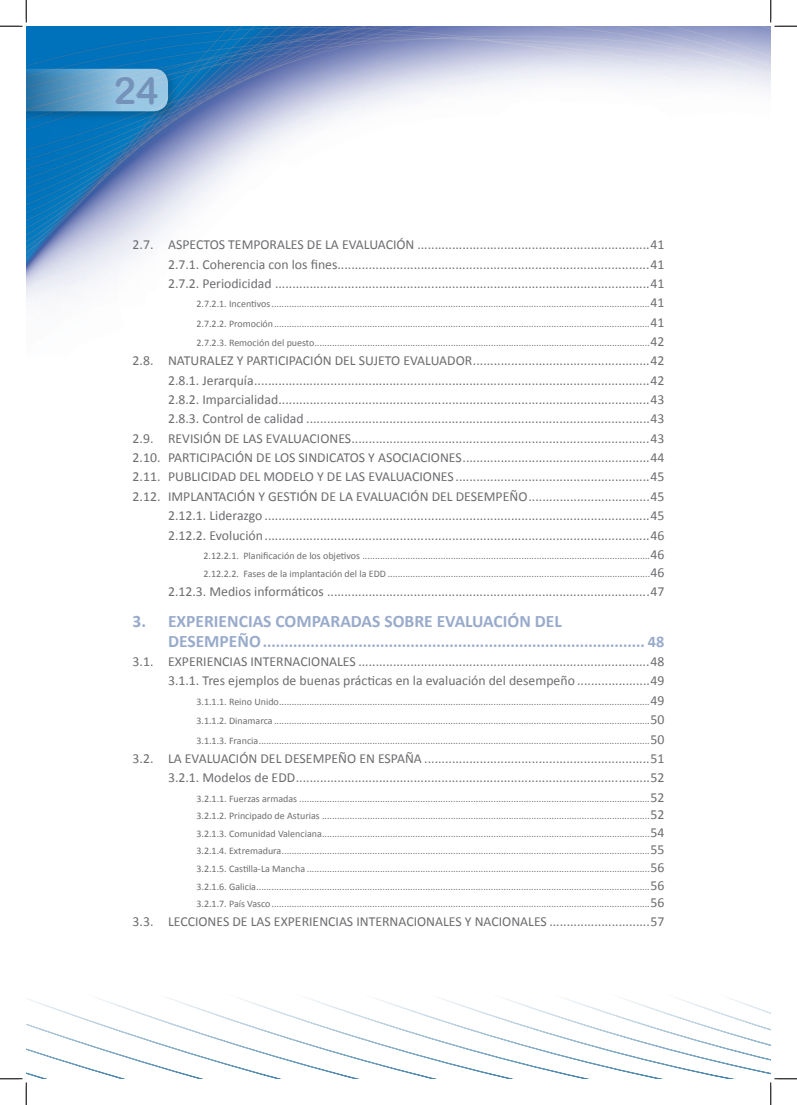
<style>
.page{position:relative;width:797px;height:1105px;background:#fff}
.page>*{position:absolute;margin:0;border:0;box-sizing:border-box;transform-origin:0 0}
.t1{font:37.5px "Arial Rounded MT Bold";color:#7592b9}
.t2{font:700 17.5px "Calibri";color:#99abcb}
.t3{font:700 16.25px "Calibri";color:#99abcb}
.t4{font:13.75px "Calibri";color:#6c6d70}
.t5{font:10px "Calibri";color:#6c6d70}
.s1{font-size:13.75px}
.s2{font-size:17.5px}
</style>
<div class="page">
<img style="left:26px;top:26px;width:744px;height:275px">
<div style="left:26px;top:65px;width:152px;height:57px;background:#231f20;opacity:.4"></div>
<svg style="left:26px;top:69px;width:142px;height:42px"></svg>
<svg style="left:26px;top:998px;width:744px;height:81px"></svg>
<svg style="left:0;top:0;width:27px;height:27px"></svg>
<svg style="left:0;top:1078px;width:27px;height:27px"></svg>
<svg style="left:770px;top:0;width:27px;height:27px"></svg>
<svg style="left:770px;top:1078px;width:27px;height:27px"></svg>
<h1 class="t1" style="left:114px;top:68px;width:46px">24</h1>
<p class="t4" style="left:133px;top:236px;width:533px">2.7. ASPECTOS TEMPORALES DE LA EVALUACIÓN ...................................................................41</p>
<p class="t4" style="left:168px;top:255px;width:498px">2.7.1. Coherencia con los fines..........................................................................................41</p>
<p class="t4" style="left:168px;top:275px;width:498px">2.7.2. Periodicidad ............................................................................................................41</p>
<p class="t5" style="left:196px;top:298px;width:469px">2.7.2.1. Incentivos......................................................................................................................................................<span class="s1">41</span></p>
<p class="t5" style="left:196px;top:317px;width:469px">2.7.2.2. Promoción.....................................................................................................................................................<span class="s1">41</span></p>
<p class="t5" style="left:196px;top:336px;width:469px">2.7.2.3. Remoción del puesto.....................................................................................................................................<span class="s1">42</span></p>
<p class="t4" style="left:133px;top:352px;width:533px">2.8. NATURALEZ Y PARTICIPACIÓN DEL SUJETO EVALUADOR...................................................42</p>
<p class="t4" style="left:168px;top:371px;width:498px">2.8.1. Jerarquía..................................................................................................................42</p>
<p class="t4" style="left:168px;top:391px;width:498px">2.8.2. Imparcialidad...........................................................................................................43</p>
<p class="t4" style="left:168px;top:410px;width:498px">2.8.3. Control de calidad ...................................................................................................43</p>
<p class="t4" style="left:133px;top:429px;width:533px">2.9. REVISIÓN DE LAS EVALUACIONES......................................................................................43</p>
<p class="t4" style="left:133px;top:449px;width:533px">2.10. PARTICIPACIÓN DE LOS SINDICATOS Y ASOCIACIONES......................................................44</p>
<p class="t4" style="left:133px;top:468px;width:533px">2.11. PUBLICIDAD DEL MODELO Y DE LAS EVALUACIONES ........................................................45</p>
<p class="t4" style="left:133px;top:488px;width:533px">2.12. IMPLANTACIÓN Y GESTIÓN DE LA EVALUACIÓN DEL DESEMPEÑO...................................45</p>
<p class="t4" style="left:168px;top:507px;width:498px">2.12.1. Liderazgo ...............................................................................................................45</p>
<p class="t4" style="left:168px;top:526px;width:498px">2.12.2. Evolución...............................................................................................................46</p>
<p class="t5" style="left:203px;top:549px;width:462px">2.12.2.1. Planificación de los objetivos ..................................................................................................................<span class="s1">46</span></p>
<p class="t5" style="left:203px;top:567px;width:462px">2.12.2.2. Fases de la implantación del la EDD ........................................................................................................<span class="s1">46</span></p>
<p class="t4" style="left:168px;top:583px;width:498px">2.12.3. Medios informáticos .............................................................................................47</p>
<p class="t2" style="left:133px;top:610px;width:431px">3. EXPERIENCIAS COMPARADAS SOBRE EVALUACIÓN DEL</p>
<p class="t3" style="left:168px;top:631px;width:498px"><span class="s2">DESEMPEÑO</span>........................................................................................ 48</p>
<p class="t4" style="left:133px;top:653px;width:533px">3.1. EXPERIENCIAS INTERNACIONALES ....................................................................................48</p>
<p class="t4" style="left:168px;top:672px;width:498px">3.1.1. Tres ejemplos de buenas prácticas en la evaluación del desempeño .....................49</p>
<p class="t5" style="left:196px;top:695px;width:469px">3.1.1.1. Reino Unido...................................................................................................................................................<span class="s1">49</span></p>
<p class="t5" style="left:196px;top:714px;width:469px">3.1.1.2. Dinamarca .....................................................................................................................................................<span class="s1">50</span></p>
<p class="t5" style="left:196px;top:734px;width:469px">3.1.1.3. Francia...........................................................................................................................................................<span class="s1">50</span></p>
<p class="t4" style="left:133px;top:750px;width:533px">3.2. LA EVALUACIÓN DEL DESEMPEÑO EN ESPAÑA .................................................................51</p>
<p class="t4" style="left:168px;top:769px;width:498px">3.2.1. Modelos de EDD......................................................................................................52</p>
<p class="t5" style="left:196px;top:792px;width:469px">3.2.1.1. Fuerzas armadas ...........................................................................................................................................<span class="s1">52</span></p>
<p class="t5" style="left:196px;top:809px;width:469px">3.2.1.2. Principado de Asturias ..................................................................................................................................<span class="s1">52</span></p>
<p class="t5" style="left:196px;top:827px;width:469px">3.2.1.3. Comunidad Valenciana..................................................................................................................................<span class="s1">54</span></p>
<p class="t5" style="left:196px;top:845px;width:469px">3.2.1.4. Extremadura..................................................................................................................................................<span class="s1">55</span></p>
<p class="t5" style="left:196px;top:862px;width:469px">3.2.1.5. Castilla-La Mancha ........................................................................................................................................<span class="s1">56</span></p>
<p class="t5" style="left:196px;top:880px;width:469px">3.2.1.6. Galicia............................................................................................................................................................<span class="s1">56</span></p>
<p class="t5" style="left:196px;top:897px;width:469px">3.2.1.7. País Vasco......................................................................................................................................................<span class="s1">56</span></p>
<p class="t4" style="left:133px;top:913px;width:533px">3.3. LECCIONES DE LAS EXPERIENCIAS INTERNACIONALES Y NACIONALES .............................57</p>
</div>
